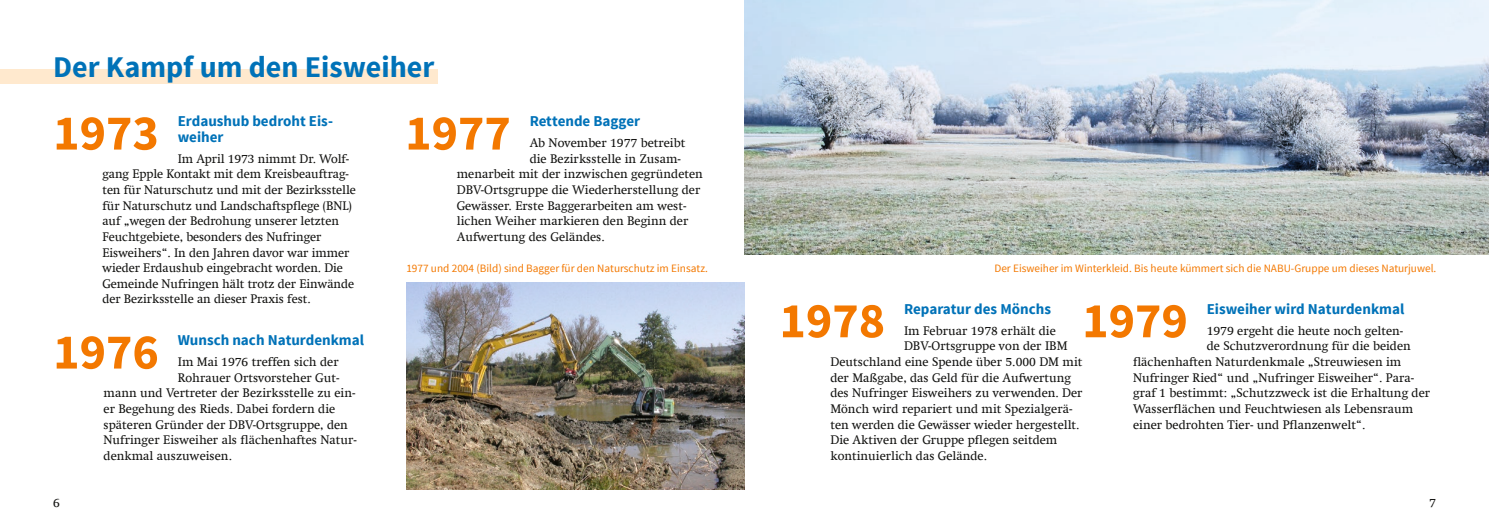
<style>
.page{position:relative;width:1489px;height:525px;background:#fff}
.page>*{position:absolute;margin:0;border:0;box-sizing:border-box;transform-origin:0 0}
.t1{font:700 50px "Source Sans Pro";color:#f37800}
.t2{font:700 30px "Source Sans Pro";color:#0072b8}
.t3{font:700 15px/15.6px "Source Sans Pro";color:#0072b8}
.t4{font:12.5px/15.6px "Swift Com";color:#11110f}
.t5{font:11.25px "Source Sans Pro";color:#f37800}
</style>
<div class="page">
<div style="left:0;top:69px;width:437px;height:15px;background:#ffe9ce"></div>
<img style="left:406px;top:283px;width:338px;height:206px">
<img style="left:744px;top:0;width:744px;height:254px">
<h2 class="t2" style="left:53px;top:47px;width:383px">Der Kampf um den Eisweiher</h2>
<p class="t3" style="left:178px;top:114px;width:157px">Erdaushub bedroht Eis&shy;weiher</p>
<p class="t4" style="left:102px;top:150px;width:255px;text-indent:75px">Im April 1973 nimmt Dr. Wolf&shy;gang Epple Kontakt mit dem Kreisbeauftrag&shy;ten für Naturschutz und mit der Bezirksstelle für Naturschutz und Landschaftspflege (BNL) auf „wegen der Bedrohung unserer letzten Feuchtgebiete, besonders des Nufringer Eisweihers“. In den Jahren davor war immer wieder Erdaushub eingebracht worden. Die Gemeinde Nufringen hält trotz der Einwände der Bezirksstelle an dieser Praxis fest.</p>
<p class="t3" style="left:178px;top:333px;width:188px">Wunsch nach Naturdenkmal</p>
<p class="t4" style="left:178px;top:354px;width:162px">Im Mai 1976 treffen sich der</p>
<p class="t4" style="left:178px;top:369px;width:163px">Rohrauer Ortsvorsteher Gut-</p>
<p class="t4" style="left:104px;top:385px;width:253px">mann und Vertreter der Bezirksstelle zu ein -</p>
<p class="t4" style="left:104px;top:400px;width:233px">er Begehung des Rieds. Dabei fordern die</p>
<p class="t4" style="left:104px;top:416px;width:246px">späteren Gründer der DBV-Ortsgruppe, den</p>
<p class="t4" style="left:104px;top:432px;width:255px">Nufringer Eisweiher als flächenhaftes Natur-</p>
<p class="t4" style="left:104px;top:447px;width:130px">denkmal auszuweisen.</p>
<p class="t3" style="left:529px;top:114px;width:112px">Rettende Bagger</p>
<p class="t4" style="left:529px;top:135px;width:157px">Ab November 1977 betreibt</p>
<p class="t4" style="left:529px;top:150px;width:153px">die Bezirksstelle in Zusam-</p>
<p class="t4" style="left:457px;top:166px;width:248px">menarbeit mit der inzwischen gegründeten</p>
<p class="t4" style="left:457px;top:182px;width:245px">DBV-Ortsgruppe die Wiederherstellung der</p>
<p class="t4" style="left:457px;top:197px;width:231px">Gewässer. Erste Baggerarbeiten am west-</p>
<p class="t4" style="left:457px;top:213px;width:233px">lichen Weiher markieren den Beginn der</p>
<p class="t4" style="left:457px;top:229px;width:150px">Aufwertung des Geländes.</p>
<h1 class="t1" style="left:53px;top:101px;width:107px">1973</h1>
<h1 class="t1" style="left:405px;top:101px;width:107px">1977</h1>
<p class="t5" style="left:406px;top:261px;width:303px">1977 und 2004 (Bild) sind Bagger für den Naturschutz im Einsatz.</p>
<p class="t5" style="left:994px;top:261px;width:443px">Der Eisweiher im Winterkleid. Bis heute kümmert sich die NABU-Gruppe um dieses Naturjuwel.</p>
<p class="t3" style="left:1206px;top:302px;width:199px">Eisweiher wird Naturdenkmal</p>
<p class="t4" style="left:1206px;top:322px;width:198px">1979 ergeht die heute noch gelten-</p>
<p class="t4" style="left:1206px;top:338px;width:206px">de Schutzverordnung für die beiden</p>
<p class="t4" style="left:1132px;top:354px;width:270px">flächenhaften Naturdenkmale „Streuwiesen im</p>
<p class="t4" style="left:1132px;top:369px;width:282px">Nufringer Ried“ und „Nufringer Eisweiher“. Para-</p>
<p class="t4" style="left:1132px;top:385px;width:298px">graf 1 bestimmt: „Schutzzweck ist die Erhaltung der</p>
<p class="t4" style="left:1132px;top:400px;width:282px">Wasserflächen und Feuchtwiesen als Lebensraum</p>
<p class="t4" style="left:1132px;top:416px;width:234px">einer bedrohten Tier- und Pflanzenwelt“.</p>
<p class="t3" style="left:904px;top:302px;width:148px">Reparatur des Mönchs</p>
<p class="t4" style="left:904px;top:322px;width:153px">Im Februar 1978 erhält die</p>
<p class="t4" style="left:904px;top:338px;width:165px">DBV-Ortsgruppe von der IBM</p>
<p class="t4" style="left:830px;top:354px;width:253px">Deutschland eine Spende über 5.000 DM mit</p>
<p class="t4" style="left:830px;top:369px;width:242px">der Maßgabe, das Geld für die Aufwertung</p>
<p class="t4" style="left:830px;top:385px;width:254px">des Nufringer Eisweihers zu verwenden. Der</p>
<p class="t4" style="left:830px;top:400px;width:243px">Mönch wird repariert und mit Spezialgerä-</p>
<p class="t4" style="left:830px;top:416px;width:251px">ten werden die Gewässer wieder hergestellt.</p>
<p class="t4" style="left:830px;top:432px;width:228px">Die Aktiven der Gruppe pflegen seitdem</p>
<p class="t4" style="left:830px;top:447px;width:158px">kontinuierlich das Gelände.</p>
<h1 class="t1" style="left:779px;top:288px;width:107px">1978</h1>
<h1 class="t1" style="left:1082px;top:288px;width:107px">1979</h1>
<h1 class="t1" style="left:53px;top:319px;width:107px">1976</h1>
<p class="t4" style="left:53px;top:494px;width:8px">6</p>
<p class="t4" style="left:1428px;top:494px;width:8px">7</p>
</div>
